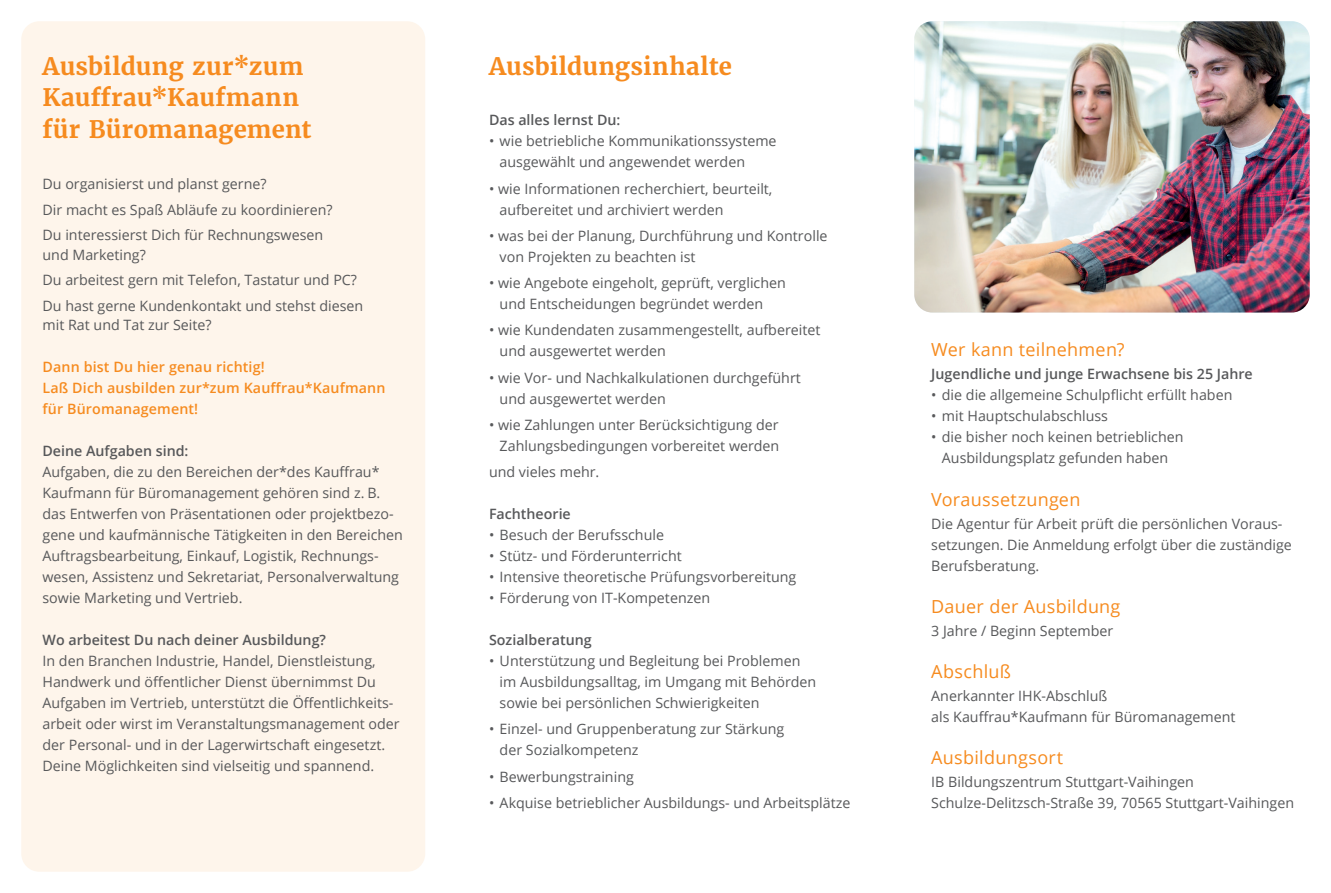
<style>
.page{position:relative;width:1331px;height:893px;background:#fff}
.page>*{position:absolute;margin:0;border:0;box-sizing:border-box;transform-origin:0 0}
.t1{font:700 24px/31.5px "Merriweather";letter-spacing:.01em;color:#f68b1f}
.t2{font:18px "Open Sans";letter-spacing:.015em;color:#f68b1f}
.t3{font:14.25px/21px "Open Sans";color:#57585a}
.t4{font:600 14.25px "Open Sans";color:#57585a}
.t5{font:600 14.25px/21px "Open Sans";letter-spacing:.01em;color:#f68b1f}
</style>
<div class="page">
<img style="left:914px;top:21px;width:396px;height:292px">
<div style="left:21px;top:21px;width:404px;height:851px;background:#fef5eb;border-radius:18px"></div>
<p class="t1" style="left:43px;top:50px;width:263px">Ausbildung zur*zum</p>
<p class="t1" style="left:43px;top:82px;width:270px">Kauffrau*Kaufmann für Büromanagement</p>
<p class="t3" style="left:43px;top:173px;width:226px">Du organisierst und planst gerne?</p>
<p class="t3" style="left:43px;top:199px;width:292px">Dir macht es Spaß Abläufe zu koordinieren?</p>
<p class="t3" style="left:43px;top:225px;width:282px;line-height:19.5px">Du interessierst Dich für Rechnungswesen und Marketing?</p>
<p class="t3" style="left:43px;top:269px;width:316px">Du arbeitest gern mit Telefon, Tastatur und PC?</p>
<p class="t3" style="left:43px;top:295px;width:322px;line-height:19.5px">Du hast gerne Kundenkontakt und stehst diesen mit Rat und Tat zur Seite?</p>
<p class="t5" style="left:43px;top:356px;width:344px">Dann bist Du hier genau richtig!<br>Laß Dich ausbilden zur*zum Kauffrau*Kaufmann für Büromanagement!</p>
<p class="t4" style="left:43px;top:441px;width:148px">Deine Aufgaben sind:</p>
<p class="t3" style="left:43px;top:461px;width:362px">Aufgaben, die zu den Bereichen der*des Kauffrau* Kaufmann für Büromanagement gehören sind z. B. das Entwerfen von Präsentationen oder projektbezo&shy;gene und kaufmännische Tätigkeiten in den Bereichen Auftragsbearbeitung, Einkauf, Logistik, Rechnungs&shy;wesen, Assistenz und Sekretariat, Personalverwaltung sowie Marketing und Vertrieb.</p>
<p class="t4" style="left:43px;top:630px;width:285px">Wo arbeitest Du nach deiner Ausbildung?</p>
<p class="t3" style="left:43px;top:650px;width:335px">In den Branchen Industrie, Handel, Dienstleistung,<br>Handwerk und öffentlicher Dienst übernimmst Du</p>
<p class="t3" style="left:43px;top:692px;width:359px">Aufgaben im Vertrieb, unterstützt die Öffentlichkeits&shy;arbeit oder wirst im Veranstaltungsmanagement oder</p>
<p class="t3" style="left:43px;top:734px;width:344px">der Personal- und in der Lagerwirtschaft eingesetzt.</p>
<p class="t3" style="left:43px;top:755px;width:333px">Deine Möglichkeiten sind vielseitig und spannend.</p>
<p class="t1" style="left:489px;top:50px;width:245px">Ausbildungsinhalte</p>
<p class="t4" style="left:489px;top:110px;width:133px">Das alles lernst Du:</p>
<p class="t3" style="left:489px;top:130px;width:289px">• wie betriebliche Kommunikationssysteme</p>
<p class="t3" style="left:500px;top:151px;width:247px">ausgewählt und angewendet werden</p>
<p class="t3" style="left:489px;top:178px;width:285px">• wie Informationen recherchiert, beurteilt,</p>
<p class="t3" style="left:500px;top:199px;width:225px">aufbereitet und archiviert werden</p>
<p class="t3" style="left:489px;top:225px;width:340px">• was bei der Planung, Durchführung und Kontrolle</p>
<p class="t3" style="left:500px;top:246px;width:197px">von Projekten zu beachten ist</p>
<p class="t3" style="left:489px;top:272px;width:298px">• wie Angebote eingeholt, geprüft, verglichen</p>
<p class="t3" style="left:500px;top:293px;width:265px">und Entscheidungen begründet werden</p>
<p class="t3" style="left:489px;top:319px;width:333px">• wie Kundendaten zusammengestellt, aufbereitet</p>
<p class="t3" style="left:500px;top:340px;width:168px">und ausgewertet werden</p>
<p class="t3" style="left:489px;top:367px;width:313px">• wie Vor- und Nachkalkulationen durchgeführt</p>
<p class="t3" style="left:500px;top:388px;width:168px">und ausgewertet werden</p>
<p class="t3" style="left:489px;top:414px;width:291px">• wie Zahlungen unter Berücksichtigung der</p>
<p class="t3" style="left:500px;top:435px;width:281px">Zahlungsbedingungen vorbereitet werden</p>
<p class="t3" style="left:489px;top:461px;width:112px">und vieles mehr.</p>
<p class="t4" style="left:489px;top:504px;width:83px">Fachtheorie</p>
<p class="t3" style="left:489px;top:524px;width:176px">• Besuch der Berufsschule</p>
<p class="t3" style="left:489px;top:545px;width:194px">• Stütz- und Förderunterricht</p>
<p class="t3" style="left:489px;top:566px;width:309px">• Intensive theoretische Prüfungsvorbereitung</p>
<p class="t3" style="left:489px;top:587px;width:223px">• Förderung von IT-Kompetenzen</p>
<p class="t4" style="left:489px;top:630px;width:104px">Sozialberatung</p>
<p class="t3" style="left:489px;top:650px;width:313px">• Unterstützung und Begleitung bei Problemen</p>
<p class="t3" style="left:500px;top:671px;width:318px">im Ausbildungsalltag, im Umgang mit Behörden</p>
<p class="t3" style="left:500px;top:692px;width:261px">sowie bei persönlichen Schwierigkeiten</p>
<p class="t3" style="left:489px;top:718px;width:297px">• Einzel- und Gruppenberatung zur Stärkung</p>
<p class="t3" style="left:500px;top:739px;width:140px">der Sozialkompetenz</p>
<p class="t3" style="left:489px;top:766px;width:146px">• Bewerbungstraining</p>
<p class="t3" style="left:489px;top:792px;width:363px">• Akquise betrieblicher Ausbildungs- und Arbeitsplätze</p>
<p class="t2" style="left:931px;top:337px;width:195px">Wer kann teilnehmen?</p>
<p class="t4" style="left:931px;top:364px;width:323px">Jugendliche und junge Erwachsene bis 25 Jahre</p>
<p class="t3" style="left:931px;top:384px;width:303px">• die die allgemeine Schulpflicht erfüllt haben</p>
<p class="t3" style="left:931px;top:405px;width:178px">• mit Hauptschulabschluss</p>
<p class="t3" style="left:931px;top:426px;width:254px">• die bisher noch keinen betrieblichen</p>
<p class="t3" style="left:942px;top:447px;width:228px">Ausbildungsplatz gefunden haben</p>
<p class="t2" style="left:931px;top:487px;width:151px">Voraussetzungen</p>
<p class="t3" style="left:931px;top:513px;width:362px">Die Agentur für Arbeit prüft die persönlichen Voraus&shy;setzungen. Die Anmeldung erfolgt über die zuständige<br>Berufsberatung.</p>
<p class="t2" style="left:931px;top:594px;width:191px">Dauer der Ausbildung</p>
<p class="t3" style="left:931px;top:620px;width:184px">3 Jahre / Beginn September</p>
<p class="t2" style="left:931px;top:659px;width:81px">Abschluß</p>
<p class="t3" style="left:931px;top:685px;width:306px">Anerkannter IHK-Abschluß<br>als Kauffrau*Kaufmann für Büromanagement</p>
<p class="t2" style="left:931px;top:745px;width:134px">Ausbildungsort</p>
<p class="t3" style="left:931px;top:771px;width:264px">IB Bildungszentrum Stuttgart-Vaihingen</p>
<p class="t3" style="left:931px;top:792px;width:364px">Schulze-Delitzsch-Straße 39, 70565 Stuttgart-Vaihingen</p>
</div>
